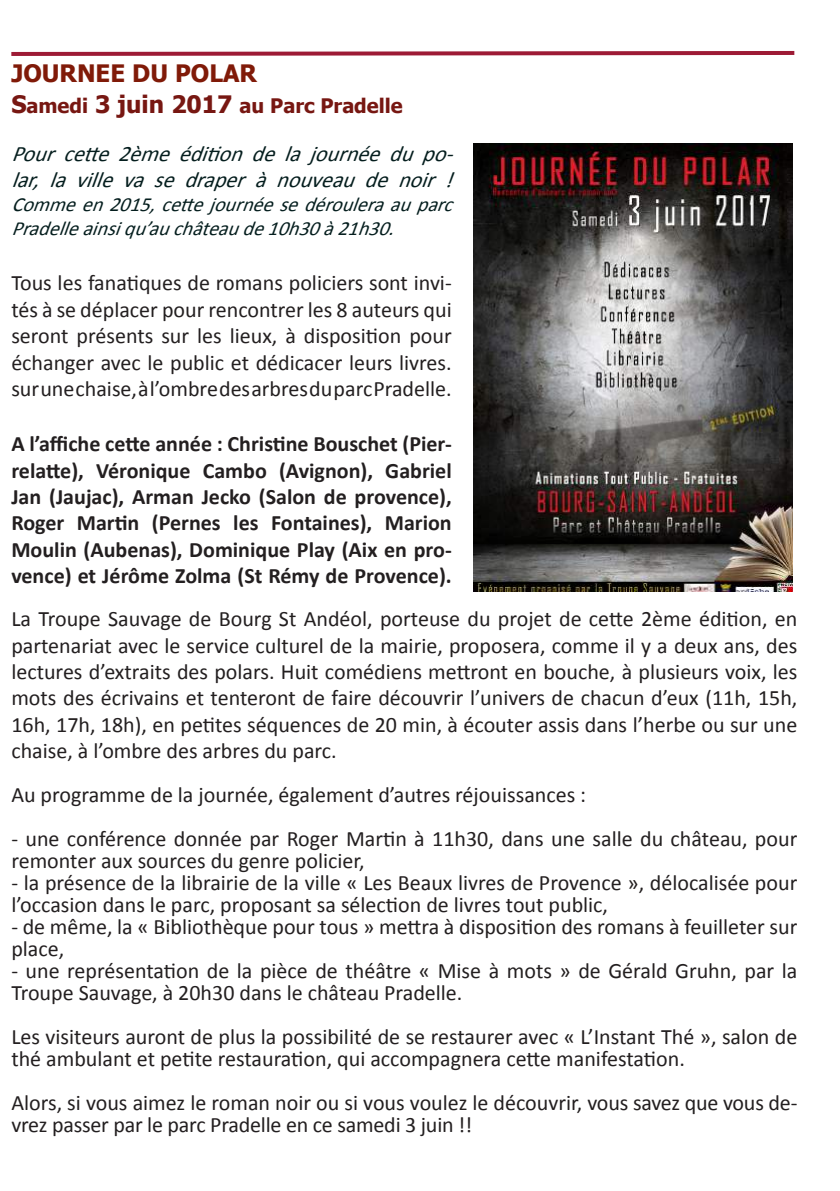
<style>
.page{position:relative;width:840px;height:1191px;background:#fff}
.page>*{position:absolute;margin:0;border:0;box-sizing:border-box;transform-origin:0 0}
.t1{font:700 24px "Tahoma";color:#801a08}
.t2{font:22px/26.4px "Calibri";color:#231f20}
.t3{font:700 22px/26.4px "Calibri";color:#231f20;text-align:justify}
.t4{font:italic 22px/26.4px "Calibri";color:#051e1e}
.t5{font:italic 20px/24px "Calibri";color:#051e1e}
.t6{font:700 20px "Tahoma";color:#771712}
.s1{font-size:24px}
</style>
<div class="page">
<svg style="left:11px;top:51px;width:784px;height:5px;background:#b0485d"></svg>
<img style="left:473px;top:143px;width:319px;height:448px">
<p class="t1" style="left:11px;top:56px;width:247px">JOURNEE DU POLAR</p>
<p class="t6" style="left:11px;top:91px;width:393px"><span class="s1">S</span>amedi <span class="s1">3 juin 2017</span> au Parc Pradelle</p>
<p class="t4" style="left:11px;top:140px;width:452px">Pourcette2èmeéditiondelajournéedupo&shy;lar,lavillevasedraperànouveaudenoir!</p>
<p class="t5" style="left:11px;top:192px;width:451px">Commeen2015,cettejournéesedérouleraauparc<br>Pradelleainsiqu’auchâteaude10h30à21h30.</p>
<p class="t2" style="left:11px;top:270px;width:441px;text-align:justify">Tous les fanatiques de romans policiers sont invi&shy;tés à se déplacer pour rencontrer les 8 auteurs qui seront présents sur les lieux, à disposition pour échanger avec le public et dédicacer leurs livres. sur une chaise, à l’ombre des arbres du parc Pradelle.</p>
<p class="t3" style="left:11px;top:431px;width:441px">A l’affiche cette année : Christine Bouschet (Pier&shy;relatte), Véronique Cambo (Avignon), Gabriel Jan (Jaujac), Arman Jecko (Salon de provence), Roger Martin (Pernes les Fontaines), Marion Moulin (Aubenas), Dominique Play (Aix en pro&shy;vence) et Jérôme Zolma (St Rémy de Provence).</p>
<p class="t2" style="left:11px;top:606px;width:787px;text-align:justify">La Troupe Sauvage de Bourg St Andéol, porteuse du projet de cette 2ème édition, en partenariat avec le service culturel de la mairie, proposera, comme il y a deux ans, des lectures d’extraits des polars. Huit comédiens mettront en bouche, à plusieurs voix, les mots des écrivains et tenteront de faire découvrir l’univers de chacun d’eux (11h, 15h, 16h, 17h, 18h), en petites séquences de 20 min, à écouter assis dans l’herbe ou sur une chaise, à l’ombre des arbres du parc.</p>
<p class="t2" style="left:11px;top:782px;width:576px">Au programme de la journée, également d’autres réjouissances :</p>
<p class="t2" style="left:11px;top:828px;width:787px;line-height:22px">- une conférence donnée par Roger Martin à 11h30, dans une salle du château, pour remonter aux sources du genre policier,</p>
<p class="t2" style="left:11px;top:872px;width:787px;line-height:22px">- la présence de la librairie de la ville « Les Beaux livres de Provence », délocalisée pour l’occasion dans le parc, proposant sa sélection de livres tout public,</p>
<p class="t2" style="left:11px;top:916px;width:787px;line-height:22px">- de même, la « Bibliothèque pour tous » mettra à disposition des romans à feuilleter sur place,</p>
<p class="t2" style="left:11px;top:960px;width:787px;line-height:22px">- une représentation de la pièce de théâtre « Mise à mots » de Gérald Gruhn, par la<br>Troupe Sauvage, à 20h30 dans le château Pradelle.</p>
<p class="t2" style="left:11px;top:1026px;width:787px;line-height:22px">Les visiteurs auront de plus la possibilité de se restaurer avec « L’Instant Thé », salon de thé ambulant et petite restauration, qui accompagnera cette manifestation.</p>
<p class="t2" style="left:11px;top:1092px;width:787px;line-height:22px">Alors, si vous aimez le roman noir ou si vous voulez le découvrir, vous savez que vous de&shy;vrez passer par le parc Pradelle en ce samedi 3 juin !!</p>
</div>
